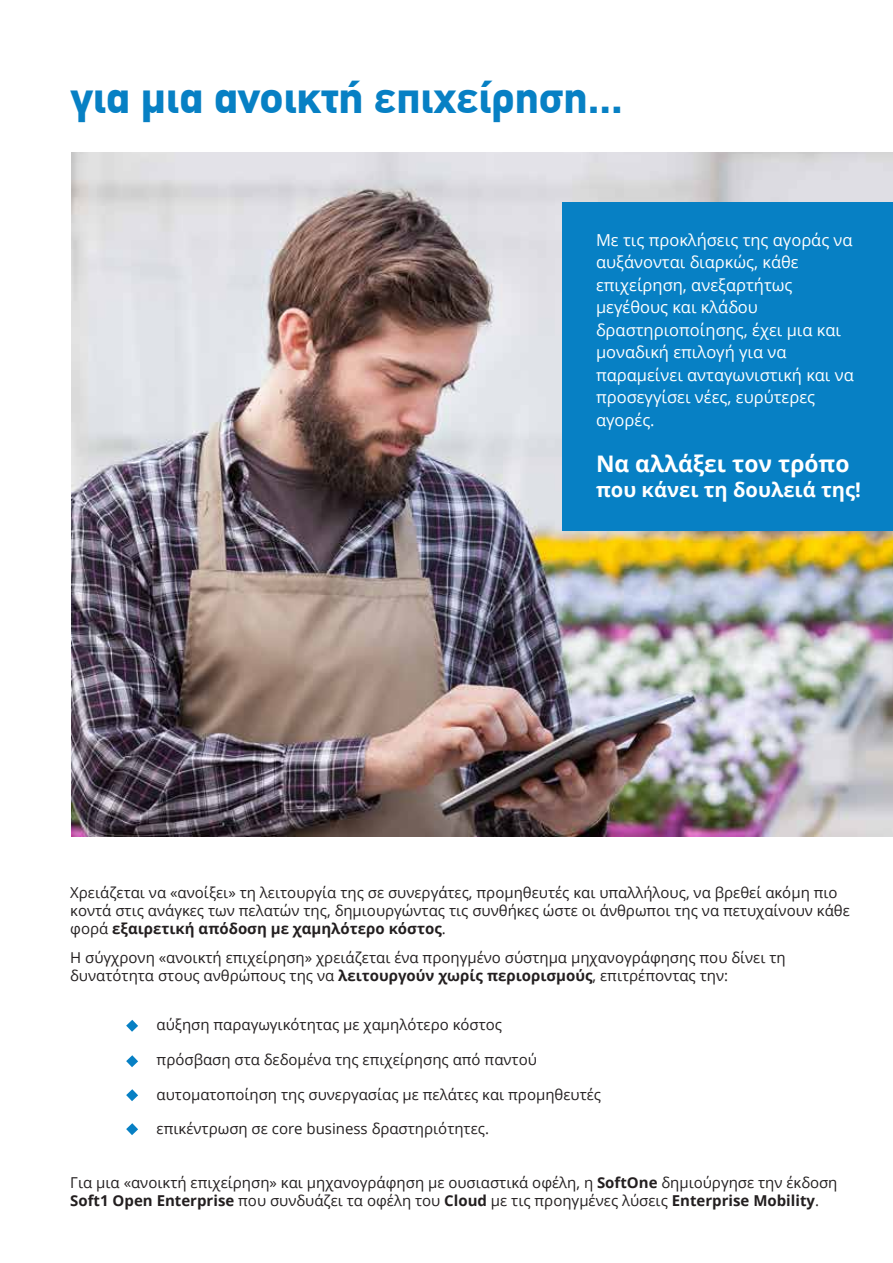
<style>
.page{position:relative;width:893px;height:1263px;background:#fff}
.page>*{position:absolute;margin:0;border:0;box-sizing:border-box;transform-origin:0 0}
.t1{font:700 45px "CF Din";color:#0780c4;scale:1.04 1}
.t2{font:700 22.8px "Open Sans";color:#fff}
.t3{font:700 20.1px "Open Sans";color:#fff}
.t4{font:16.5px/22.5px "Open Sans";color:#fff}
.t5{font:15px/18px "Open Sans";color:#231f20}
.s1{font-weight:700}
</style>
<div class="page">
<img style="left:71px;top:152px;width:822px;height:685px">
<div style="left:563px;top:202px;width:330px;height:328px;background:#0780c4"></div>
<svg style="left:126px;top:1020px;width:12px;height:12px"></svg>
<svg style="left:126px;top:1055px;width:12px;height:12px"></svg>
<svg style="left:126px;top:1089px;width:12px;height:12px"></svg>
<svg style="left:126px;top:1123px;width:12px;height:12px"></svg>
<h1 class="t1" style="left:71px;top:73px;width:532px">για µια ανοικτή επιχείρηση...</h1>
<p class="t4" style="left:596px;top:228px;width:259px">Με τις προκλήσεις της αγοράς να αυξάνονται διαρκώς, κάθε επιχείρηση, ανεξαρτήτως μεγέθους και κλάδου δραστηριοποίησης, έχει μια και μοναδική επιλογή για να παραμείνει ανταγωνιστική και να προσεγγίσει νέες, ευρύτερες αγορές.</p>
<h2 class="t2" style="left:596px;top:447px;width:255px">Να αλλάξει τον τρόπο</h2>
<h3 class="t3" style="left:596px;top:475px;width:266px">που κάνει τη δουλειά της!</h3>
<p class="t5" style="left:70px;top:883px;width:781px">Χρειάζεται να «ανοίξει» τη λειτουργία της σε συνεργάτες, προμηθευτές και υπαλλήλους, να βρεθεί ακόμη πιο κοντά στις ανάγκες των πελατών της, δημιουργώντας τις συνθήκες ώστε οι άνθρωποι της να πετυχαίνουν κάθε φορά <span class="s1">εξαιρετική απόδοση με χαμηλότερο κόστος</span>.</p>
<p class="t5" style="left:70px;top:948px;width:717px">Η σύγχρονη «ανοικτή επιχείρηση» χρειάζεται ένα προηγμένο σύστημα μηχανογράφησης που δίνει τη δυνατότητα στους ανθρώπους της να <span class="s1">λειτουργούν χωρίς περιορισμούς</span>, επιτρέποντας την:</p>
<p class="t5" style="left:157px;top:1015px;width:347px">αύξηση παραγωγικότητας με χαμηλότερο κόστος</p>
<p class="t5" style="left:157px;top:1050px;width:382px">πρόσβαση στα δεδομένα της επιχείρησης από παντού</p>
<p class="t5" style="left:157px;top:1085px;width:446px">αυτοματοποίηση της συνεργασίας με πελάτες και προμηθευτές</p>
<p class="t5" style="left:157px;top:1119px;width:334px">επικέντρωση σε core business δραστηριότητες.</p>
<p class="t5" style="left:70px;top:1173px;width:769px">Για μια «ανοικτή επιχείρηση» και μηχανογράφηση με ουσιαστικά οφέλη, η <span class="s1">SoftOne</span> δημιούργησε την έκδοση<br><span class="s1">Soft1 Open Enterprise</span> που συνδυάζει τα οφέλη του <span class="s1">Cloud</span> με τις προηγμένες λύσεις <span class="s1">Enterprise Mobility</span>.</p>
</div>
